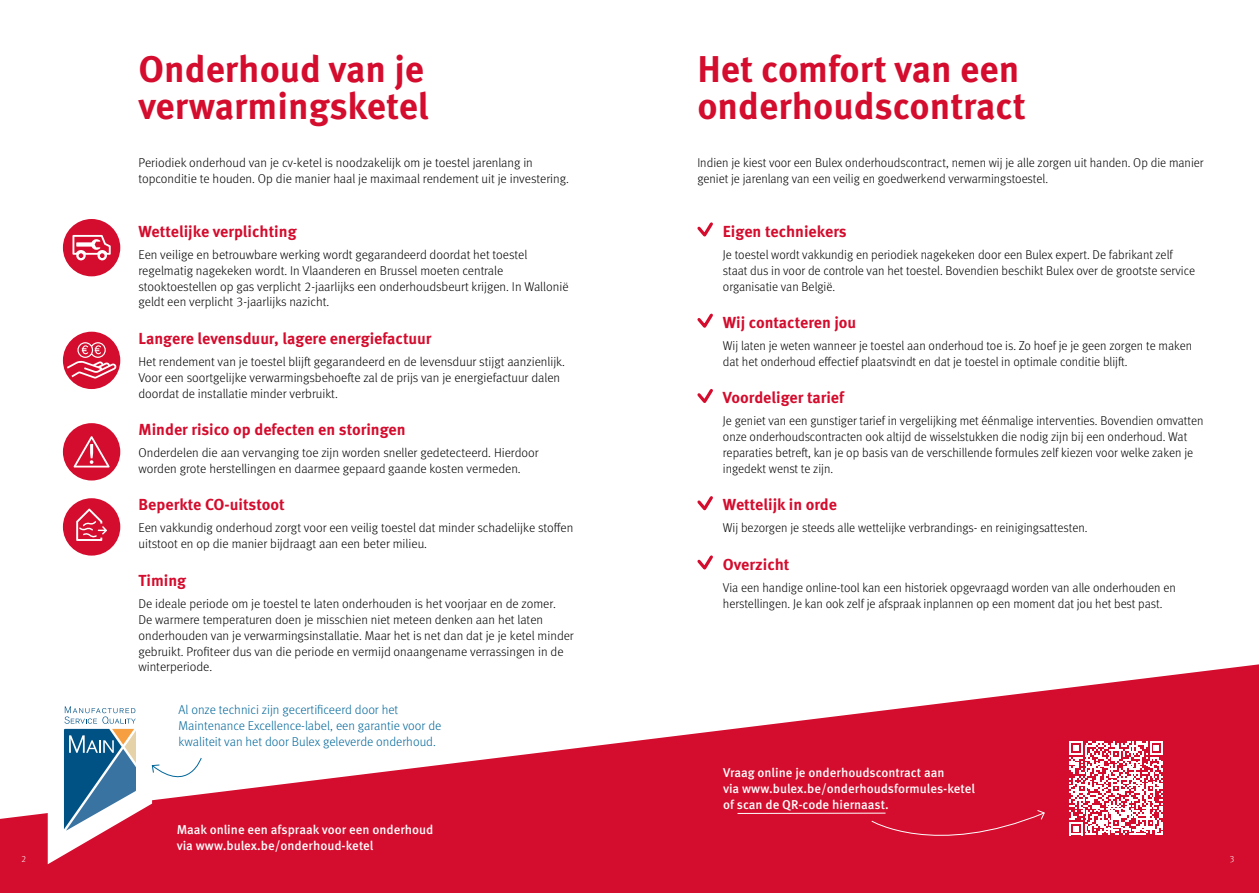
<style>
.page{position:relative;width:1259px;height:893px;background:#fff}
.page>*{position:absolute;margin:0;border:0;box-sizing:border-box;transform-origin:0 0}
.t1{font:700 37.35px/37.2px "Meta Pro";color:#d40c2d}
.t2{font:700 15.9px "Meta Pro";color:#d40c2d}
.t3{font:300 12.75px/15.9px "Meta Pro";color:#000}
.t4{font:500 12.75px/15.9px "Meta Pro";color:#fff}
.t5{font:300 12.75px/16px "Meta Pro";color:#069}
.t6{font:300 9px "Meta Pro";color:#fff}
</style>
<div class="page">
<svg style="left:0;top:664px;width:1259px;height:229px;fill:#d40c2d"></svg>
<div style="left:63px;top:219px;width:57px;height:57px;background:#d40c2d;border-radius:50%"></div>
<svg style="left:72px;top:235px;width:39px;height:25px"></svg>
<div style="left:63px;top:498px;width:57px;height:58px;background:#d40c2d;border-radius:50%"></div>
<svg style="left:76px;top:508px;width:31px;height:33px"></svg>
<div style="left:63px;top:332px;width:57px;height:57px;background:#d40c2d;border-radius:50%"></div>
<svg style="left:67px;top:342px;width:49px;height:37px"></svg>
<div style="left:63px;top:423px;width:57px;height:57px;background:#d40c2d;border-radius:50%"></div>
<svg style="left:74px;top:436px;width:36px;height:31px"></svg>
<svg style="left:697px;top:222px;width:16px;height:15px"></svg>
<svg style="left:697px;top:313px;width:16px;height:15px"></svg>
<svg style="left:697px;top:389px;width:16px;height:14px"></svg>
<svg style="left:697px;top:496px;width:16px;height:15px"></svg>
<svg style="left:697px;top:555px;width:16px;height:15px"></svg>
<hr style="left:737px;top:813px;width:148px;height:1px;background:#fff">
<div style="left:871px;top:809px;width:174px;height:49px;background:#d40c2d"></div>
<svg style="left:48px;top:697px;width:154px;height:167px"></svg>
<svg style="left:1069px;top:741px;width:94px;height:94px"></svg>
<h1 class="t1" style="left:138px;top:48px;width:292px">Onderhoud van je verwarmingsketel</h1>
<p class="t3" style="left:138px;top:154px;width:432px">Periodiek onderhoud van je cv-ketel is noodzakelijk om je toestel jarenlang in topconditie te houden. Op die manier haal je maximaal rendement uit je investering.</p>
<p class="t2" style="left:138px;top:219px;width:160px">Wettelijke verplichting</p>
<p class="t3" style="left:138px;top:245px;width:431px">Een veilige en betrouwbare werking wordt gegarandeerd doordat het toestel regelmatig nagekeken wordt. In Vlaanderen en Brussel moeten centrale stooktoestellen op gas verplicht 2-jaarlijks een onderhoudsbeurt krijgen. In Wallonië geldt een verplicht 3-jaarlijks nazicht.</p>
<p class="t2" style="left:138px;top:326px;width:294px">Langere levensduur, lagere energiefactuur</p>
<p class="t3" style="left:138px;top:353px;width:428px">Het rendement van je toestel blijft gegarandeerd en de levensduur stijgt aanzienlijk.<br>Voor een soortgelijke verwarmingsbehoefte zal de prijs van je energiefactuur dalen doordat de installatie minder verbruikt.</p>
<p class="t2" style="left:138px;top:417px;width:269px">Minder risico op defecten en storingen</p>
<p class="t3" style="left:138px;top:444px;width:402px">Onderdelen die aan vervanging toe zijn worden sneller gedetecteerd. Hierdoor worden grote herstellingen en daarmee gepaard gaande kosten vermeden.</p>
<p class="t2" style="left:138px;top:492px;width:148px">Beperkte CO-uitstoot</p>
<p class="t3" style="left:138px;top:519px;width:436px">Een vakkundig onderhoud zorgt voor een veilig toestel dat minder schadelijke stoffen uitstoot en op die manier bijdraagt aan een beter milieu.</p>
<p class="t2" style="left:138px;top:568px;width:49px">Timing</p>
<p class="t3" style="left:138px;top:594px;width:437px">De ideale periode om je toestel te laten onderhouden is het voorjaar en de zomer.<br>De warmere temperaturen doen je misschien niet meteen denken aan het laten onderhouden van je verwarmingsinstallatie. Maar het is net dan dat je je ketel minder gebruikt. Profiteer dus van die periode en vermijd onaangename verrassingen in de winterperiode.</p>
<p class="t5" style="left:179px;top:701px;width:264px">Al onze technici zijn gecertificeerd door het<br>Maintenance Excellence-label, een garantie voor de kwaliteit van het door Bulex geleverde onderhoud.</p>
<p class="t4" style="left:177px;top:821px;width:258px">Maak online een afspraak voor een onderhoud via www.bulex.be/onderhoud-ketel</p>
<h1 class="t1" style="left:697px;top:48px;width:330px">Het comfort van een onderhoudscontract</h1>
<p class="t3" style="left:697px;top:154px;width:508px">Indien je kiest voor een Bulex onderhoudscontract, nemen wij je alle zorgen uit handen. Op die manier geniet je jarenlang van een veilig en goedwerkend verwarmingstoestel.</p>
<p class="t2" style="left:723px;top:219px;width:125px">Eigen techniekers</p>
<p class="t3" style="left:723px;top:246px;width:473px">Je toestel wordt vakkundig en periodiek nagekeken door een Bulex expert. De fabrikant zelf staat dus in voor de controle van het toestel. Bovendien beschikt Bulex over de grootste service organisatie van België.</p>
<p class="t2" style="left:723px;top:310px;width:135px">Wij contacteren jou</p>
<p class="t3" style="left:723px;top:337px;width:471px">Wij laten je weten wanneer je toestel aan onderhoud toe is. Zo hoef je je geen zorgen te maken dat het onderhoud effectief plaatsvindt en dat je toestel in optimale conditie blijft.</p>
<p class="t2" style="left:723px;top:385px;width:123px">Voordeliger tarief</p>
<p class="t3" style="left:723px;top:412px;width:482px">Je geniet van een gunstiger tarief in vergelijking met éénmalige interventies. Bovendien omvatten onze onderhoudscontracten ook altijd de wisselstukken die nodig zijn bij een onderhoud. Wat reparaties betreft, kan je op basis van de verschillende formules zelf kiezen voor welke zaken je ingedekt wenst te zijn.</p>
<p class="t2" style="left:723px;top:492px;width:116px">Wettelijk in orde</p>
<p class="t3" style="left:723px;top:519px;width:366px">Wij bezorgen je steeds alle wettelijke verbrandings- en reinigingsattesten.</p>
<p class="t2" style="left:723px;top:552px;width:68px">Overzicht</p>
<p class="t3" style="left:723px;top:579px;width:454px">Via een handige online-tool kan een historiek opgevraagd worden van alle onderhouden en herstellingen. Je kan ook zelf je afspraak inplannen op een moment dat jou het best past.</p>
<p class="t4" style="left:723px;top:764px;width:253px">Vraag online je onderhoudscontract aan<br>via www.bulex.be/onderhoudsformules-ketel of scan de QR-code hiernaast.</p>
<p class="t6" style="left:21px;top:852px;width:7px">2</p>
<p class="t6" style="left:1229px;top:852px;width:7px">3</p>
</div>
